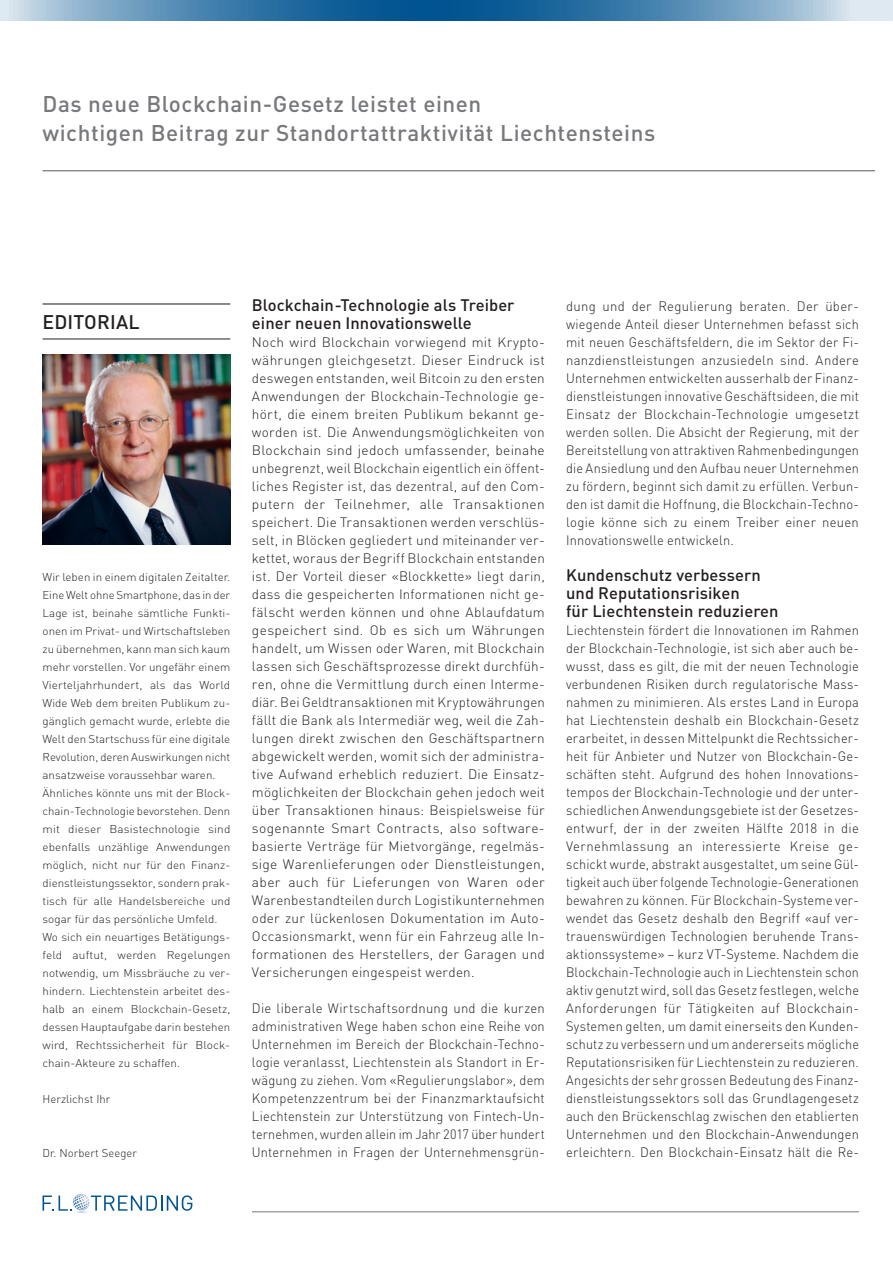
<style>
.page{position:relative;width:893px;height:1263px;background:#fff}
.page>*{position:absolute;margin:0;border:0;box-sizing:border-box;transform-origin:0 0}
.Zitat_grau{font:500 22.5px/29.2px "DIN";letter-spacing:.025em;color:#76787b}
.Titel_mit_Absatzlini{font:500 19.5px "DIN";letter-spacing:.01em;color:#231f20}
.Zwischentitel{font:500 16.5px/18px "DIN";letter-spacing:.005em;color:#231f20}
.Lauftext___Block{font:300 13.5px/18px "DIN";letter-spacing:.015em;color:#231f20}
.Lauftext___Block-2{font:300 13.5px/18px "DIN";letter-spacing:.015em;color:#231f20;text-align:justify;scale:.95 1}
.Editorial{font:300 11.25px/18px "DIN";letter-spacing:.005em;color:#231f20;text-align:justify}
</style>
<div class="page">
<hr style="left:43px;top:171px;width:832px;height:1px;background:#57585a">
<hr style="left:252px;top:1211px;width:607px;height:1px;background:#57585a">
<hr style="left:43px;top:303px;width:187px;height:1px;background:#231f20">
<hr style="left:43px;top:339px;width:187px;height:1px;background:#231f20">
<svg style="left:43px;top:1194px;width:149px;height:19px"></svg>
<svg style="left:0;top:0;width:893px;height:21px;background:#558cb5"></svg>
<img style="left:43px;top:355px;width:187px;height:189px">
<p class="Zitat_grau" style="left:43px;top:89px;width:614px">Das neue Blockchain-Gesetz leistet einen<br>wichtigen Beitrag zur Standortattraktivität Liechtensteins</p>
<p class="Titel_mit_Absatzlini" style="left:43px;top:309px;width:99px">EDITORIAL</p>
<p class="Editorial" style="left:43px;top:567px;width:189px">Wir leben in einem digitalen Zeitalter.<br>Eine Welt ohne Smartphone, das in der Lage ist, beinahe sämtliche Funkti&shy;onen im Privat- und Wirtschaftsleben zu übernehmen, kann man sich kaum mehr vorstellen. Vor ungefähr einem Vierteljahrhundert, als das World Wide Web dem breiten Publikum zu&shy;gänglich gemacht wurde, erlebte die Welt den Startschuss für eine digitale Revolution, deren Auswirkungen nicht ansatzweise voraussehbar waren.</p>
<p class="Editorial" style="left:43px;top:783px;width:189px">Ähnliches könnte uns mit der Block&shy;chain-Technologie bevorstehen. Denn mit dieser Basistechnologie sind ebenfalls unzählige Anwendungen möglich, nicht nur für den Finanz&shy;dienstleistungssektor, sondern prak&shy;tisch für alle Handelsbereiche und sogar für das persönliche Umfeld.</p>
<p class="Editorial" style="left:43px;top:927px;width:189px">Wo sich ein neuartiges Betätigungs&shy;feld auftut, werden Regelungen notwendig, um Missbräuche zu ver&shy;hindern. Liechtenstein arbeitet des&shy;halb an einem Blockchain-Gesetz, dessen Hauptaufgabe darin bestehen wird, Rechtssicherheit für Block&shy;chain-Akteure zu schaffen.</p>
<p class="Editorial" style="left:43px;top:1089px;width:69px">Herzlichst Ihr</p>
<p class="Editorial" style="left:43px;top:1143px;width:96px">Dr. Norbert Seeger</p>
<p class="Zwischentitel" style="left:252px;top:295px;width:264px">Blockchain-Technologie als Treiber einer neuen Innovationswelle</p>
<p class="Lauftext___Block" style="left:252px;top:333px;width:294px">Noch wird Blockchain vorwiegend mit Krypto&shy;währungen gleichgesetzt. Dieser Eindruck ist deswegen entstanden, weil Bitcoin zu den ersten Anwendungen der Blockchain-Technologie ge&shy;hört, die einem breiten Publikum bekannt ge&shy;worden ist. Die Anwendungsmöglichkeiten von Blockchain sind jedoch umfassender, beinahe unbegrenzt, weil Blockchain eigentlich ein öffent&shy;liches Register ist, das dezentral, auf den Com&shy;putern der Teilnehmer, alle Transaktionen speichert. Die Transaktionen werden verschlüs&shy;selt, in Blöcken gegliedert und miteinander ver&shy;kettet, woraus der Begriff Blockchain entstanden ist. Der Vorteil dieser «Blockkette» liegt darin, dass die gespeicherten Informationen nicht ge&shy;fälscht werden können und ohne Ablaufdatum gespeichert sind. Ob es sich um Währungen handelt, um Wissen oder Waren, mit Blockchain lassen sich Geschäftsprozesse direkt durchfüh&shy;ren, ohne die Vermittlung durch einen Interme&shy;diär. Bei Geldtransaktionen mit Kryptowährungen fällt die Bank als Intermediär weg, weil die Zah&shy;lungen direkt zwischen den Geschäftspartnern abgewickelt werden, womit sich der administra&shy;tive Aufwand erheblich reduziert. Die Einsatz&shy;möglichkeiten der Blockchain gehen jedoch weit über Transaktionen hinaus: Beispielsweise für sogenannte Smart Contracts, also software&shy;basierte Verträge für Mietvorgänge, regelmäs&shy;sige Warenlieferungen oder Dienstleistungen, aber auch für Lieferungen von Waren oder Warenbestandteilen durch Logistikunternehmen oder zur lückenlosen Dokumentation im Auto-Occasionsmarkt, wenn für ein Fahrzeug alle In&shy;formationen des Herstellers, der Garagen und Versicherungen eingespeist werden.</p>
<p class="Lauftext___Block" style="left:252px;top:999px;width:294px;text-align:justify">Die liberale Wirtschaftsordnung und die kurzen administrativen Wege haben schon eine Reihe von Unternehmen im Bereich der Blockchain-Techno&shy;logie veranlasst, Liechtenstein als Standort in Er&shy;wägung zu ziehen. Vom «Regulierungslabor», dem Kompetenzzentrum bei der Finanzmarktaufsicht Liechtenstein zur Unterstützung von Fintech-Un&shy;ternehmen, wurden allein im Jahr 2017 über hundert Unternehmen in Fragen der Unternehmensgrün-</p>
<p class="Lauftext___Block" style="left:566px;top:297px;width:294px">dung und der Regulierung beraten. Der über&shy;wiegende Anteil dieser Unternehmen befasst sich mit neuen Geschäftsfeldern, die im Sektor der Fi&shy;nanzdienstleistungen anzusiedeln sind. Andere Unternehmen entwickelten ausserhalb der Finanz&shy;dienstleistungen innovative Geschäftsideen, die mit Einsatz der Blockchain-Technologie umgesetzt werden sollen. Die Absicht der Regierung, mit der Bereitstellung von attraktiven Rahmenbedingungen die Ansiedlung und den Aufbau neuer Unternehmen zu fördern, beginnt sich damit zu erfüllen. Verbun&shy;den ist damit die Hoffnung, die Blockchain-Techno&shy;logie könne sich zu einem Treiber einer neuen Innovationswelle entwickeln.</p>
<p class="Zwischentitel" style="left:566px;top:565px;width:214px">Kundenschutz verbessern und Reputationsrisiken<br>für Liechtenstein reduzieren</p>
<p class="Lauftext___Block-2" style="left:566px;top:621px;width:310px">Liechtenstein fördert die Innovationen im Rahmen der Blockchain-Technologie, ist sich aber auch be&shy;wusst, dass es gilt, die mit der neuen Technologie verbundenen Risiken durch regulatorische Mass&shy;nahmen zu minimieren. Als erstes Land in Europa hat Liechtenstein deshalb ein Blockchain-Gesetz erarbeitet, in dessen Mittelpunkt die Rechtssicher&shy;heit für Anbieter und Nutzer von Blockchain-Ge&shy;schäften steht. Aufgrund des hohen Innovations&shy;tempos der Blockchain-Technologie und der unter&shy;schiedlichen Anwendungsgebiete ist der Gesetzes&shy;entwurf, der in der zweiten Hälfte 2018 in die Vernehmlassung an interessierte Kreise ge&shy;schickt wurde, abstrakt ausgestaltet, um seine Gül&shy;tigkeit auch über folgende Technologie-Generationen bewahren zu können. Für Blockchain-Systeme ver&shy;wendet das Gesetz deshalb den Begriff «auf ver&shy;trauenswürdigen Technologien beruhende Trans&shy;aktionssysteme» – kurz VT-Systeme. Nachdem die Blockchain-Technologie auch in Liechtenstein schon aktiv genutzt wird, soll das Gesetz festlegen, welche Anforderungen für Tätigkeiten auf Blockchain-Systemen gelten, um damit einerseits den Kunden&shy;schutz zu verbessern und um andererseits mögliche Reputationsrisiken für Liechtenstein zu reduzieren.<br>Angesichts der sehr grossen Bedeutung des Finanz&shy;dienstleistungssektors soll das Grundlagengesetz auch den Brückenschlag zwischen den etablierten Unternehmen und den Blockchain-Anwendungen erleichtern. Den Blockchain-Einsatz hält die Re-</p>
</div>
